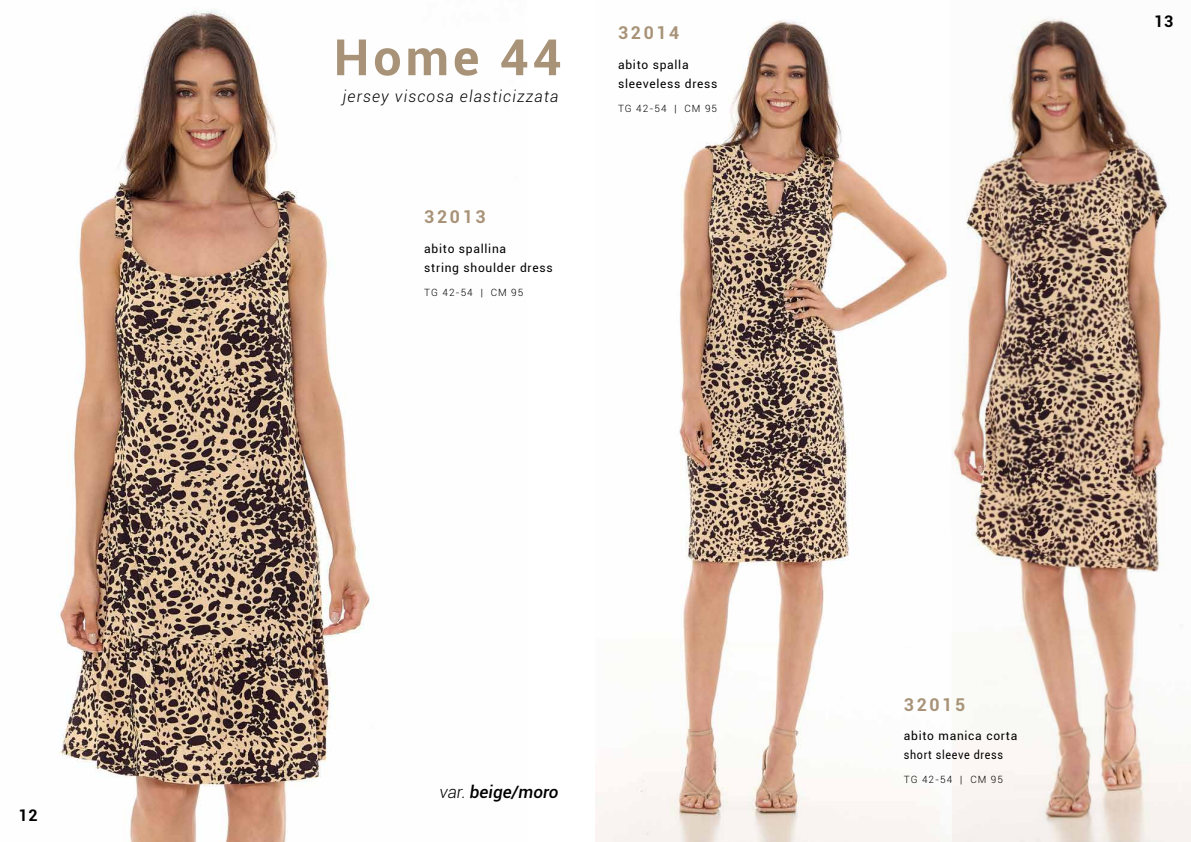
<style>
.page{position:relative;width:1191px;height:842px;background:#fff}
.page>*{position:absolute;margin:0;border:0;box-sizing:border-box;transform-origin:0 0}
.t1{font:700 50.2px "Roboto";letter-spacing:.08em;color:#a89378}
.t2{font:700 17.7px "Roboto";letter-spacing:.15em;color:#a89378}
.t3{font:italic 500 17.1px "Roboto";color:#000}
.t4{font:italic 300 16px "Roboto";letter-spacing:.075em;color:#000}
.t5{font:700 16px "Roboto";color:#000}
.t6{font:12px/19px "Roboto";letter-spacing:.06em;color:#000}
.t7{font:300 10px "Roboto";letter-spacing:.1em;color:#000}
.s1{font-weight:300}
</style>
<div class="page">
<img style="left:57px;top:8px;width:314px;height:834px">
<img style="left:595px;top:18px;width:596px;height:824px">
<h3 class="t5" style="left:18px;top:804px;width:21px">12</h3>
<h1 class="t1" style="left:334px;top:22px;width:229px">Home 44</h1>
<h3 class="t4" style="left:343px;top:86px;width:217px">jersey viscosa elasticizzata</h3>
<h2 class="t2" style="left:424px;top:204px;width:63px">32013</h2>
<p class="t6" style="left:424px;top:239px;width:130px">abito spallina<br>string shoulder dress</p>
<p class="t7" style="left:424px;top:285px;width:100px">TG 42-54 | CM 95</p>
<h2 class="t2" style="left:618px;top:20px;width:63px">32014</h2>
<p class="t6" style="left:618px;top:54px;width:101px">abito spalla sleeveless dress</p>
<p class="t7" style="left:618px;top:101px;width:100px">TG 42-54 | CM 95</p>
<h3 class="t3" style="left:439px;top:780px;width:121px"><span class="s1">var.</span> beige/moro</h3>
<h3 class="t5" style="left:1154px;top:10px;width:21px">13</h3>
<h2 class="t2" style="left:904px;top:692px;width:63px">32015</h2>
<p class="t6" style="left:904px;top:726px;width:115px">abito manica corta short sleeve dress</p>
<p class="t7" style="left:904px;top:773px;width:100px">TG 42-54 | CM 95</p>
</div>
